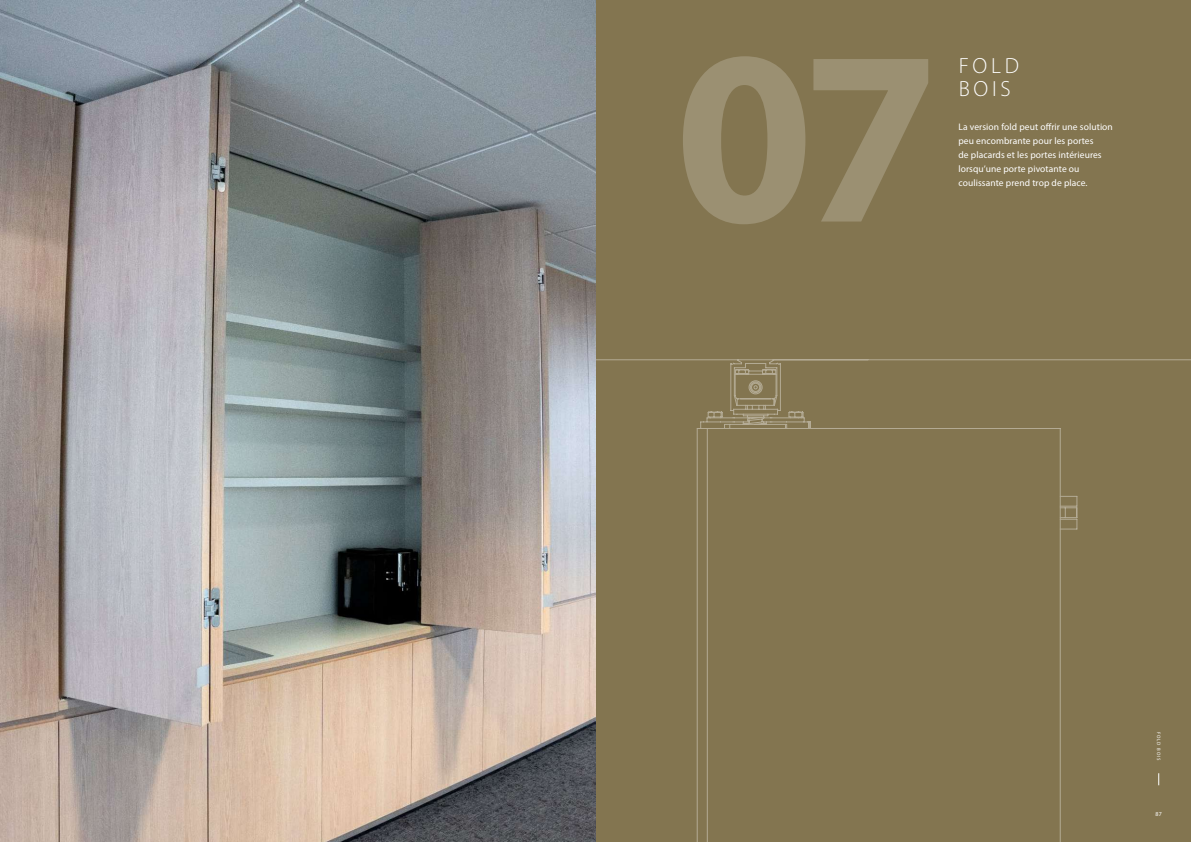
<style>
.page{position:relative;width:1191px;height:842px;background:#fff}
.page>*{position:absolute;margin:0;border:0;box-sizing:border-box;transform-origin:0 0}
.t1{font:300 22px/22.5px "Myriad Pro";letter-spacing:.17em;color:#fff}
.t2{font:9.5px/14px "Myriad Pro";letter-spacing:.01em;color:#fff}
.t3{font:6px "Myriad Pro";color:#fff}
.t4{font:4.9px "Myriad Pro";letter-spacing:.145em;color:#fff}
</style>
<div class="page">
<div style="left:595px;top:0;width:596px;height:842px;background:#837550"></div>
<svg style="left:595px;top:359px;width:596px;height:483px"></svg>
<svg style="left:1158px;top:773px;width:1px;height:12px"></svg>
<svg style="left:683px;top:56px;width:245px;height:168px;fill:#998e70"></svg>
<img style="left:0;top:0;width:595px;height:842px">
<h1 class="t1" style="left:958px;top:54px;width:62px">FOLD<br>BOIS</h1>
<p class="t2" style="left:958px;top:120px;width:156px">La version fold peut offrir une solution peu encombrante pour les portes<br>de placards et les portes intérieures lorsqu’une porte pivotante ou coulissante prend trop de place.</p>
<p class="t4" style="left:1161px;top:732px;width:30px;rotate:90deg">fold bois</p>
<p class="t3" style="left:1155px;top:810px;width:8px">87</p>
</div>
